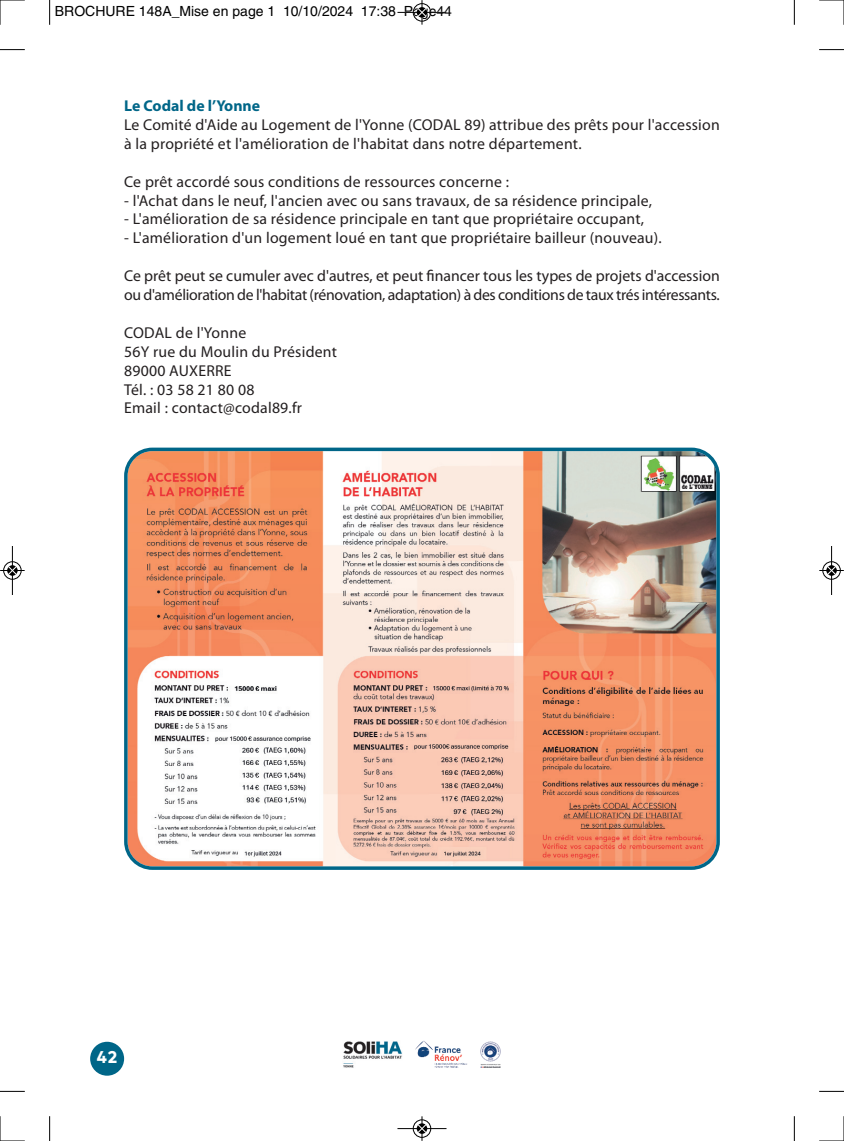
<style>
.page{position:relative;width:844px;height:1141px;background:#fff}
.page>*{position:absolute;margin:0;border:0;box-sizing:border-box;transform-origin:0 0}
.t1{font:700 17.5px "Typold";color:#fff}
.t2{font:15.75px/18.9px "Myriad Pro";letter-spacing:.015em;color:#231f20}
.t3{font:15.75px/18.9px "Myriad Pro";letter-spacing:-.02em;color:#231f20}
.t4{font:700 15.75px "Myriad Pro";color:#068}
.t5{font:14px "Helvetica";color:#000}
</style>
<div class="page">
<img style="left:415px;top:1040px;width:52px;height:28px">
<img style="left:480px;top:1041px;width:21px;height:27px">
<img style="left:343px;top:1041px;width:59px;height:27px">
<div style="left:90px;top:1042px;width:34px;height:34px;background:#068;border-radius:50%"></div>
<img style="left:124px;top:448px;width:595px;height:422px">
<svg style="left:49px;top:0;width:1px;height:25px"></svg>
<svg style="left:0;top:49px;width:25px;height:1px"></svg>
<svg style="left:793px;top:0;width:1px;height:25px"></svg>
<svg style="left:819px;top:49px;width:24px;height:1px"></svg>
<svg style="left:49px;top:1116px;width:1px;height:25px"></svg>
<svg style="left:0;top:1091px;width:25px;height:1px"></svg>
<svg style="left:793px;top:1116px;width:1px;height:25px"></svg>
<svg style="left:819px;top:1091px;width:24px;height:1px"></svg>
<svg style="left:0;top:0;width:25px;height:25px"></svg>
<svg style="left:819px;top:0;width:25px;height:25px"></svg>
<svg style="left:0;top:1116px;width:25px;height:25px"></svg>
<svg style="left:819px;top:1116px;width:25px;height:25px"></svg>
<div style="left:412px;top:3px;width:19px;height:19px;border:1px solid #fff;border-radius:50%"></div>
<hr style="left:397px;top:12px;width:49px;height:1px;background:#000">
<div style="left:413px;top:3px;width:18px;height:18px;border:1px solid #000;border-radius:50%"></div>
<svg style="left:417px;top:0;width:9px;height:25px"></svg>
<div style="left:412px;top:1119px;width:19px;height:19px;border:1px solid #fff;border-radius:50%"></div>
<hr style="left:397px;top:1128px;width:49px;height:1px;background:#000">
<div style="left:413px;top:1120px;width:18px;height:18px;border:1px solid #000;border-radius:50%"></div>
<svg style="left:417px;top:1116px;width:9px;height:25px"></svg>
<div style="left:3px;top:561px;width:19px;height:19px;border:1px solid #fff;border-radius:50%"></div>
<hr style="left:12px;top:546px;width:1px;height:49px;background:#000">
<div style="left:3px;top:562px;width:18px;height:17px;border:1px solid #000;border-radius:50%"></div>
<svg style="left:0;top:566px;width:25px;height:9px"></svg>
<div style="left:822px;top:561px;width:18px;height:19px;border:1px solid #fff;border-radius:50%"></div>
<hr style="left:831px;top:546px;width:1px;height:49px;background:#000">
<div style="left:822px;top:562px;width:18px;height:17px;border:1px solid #000;border-radius:50%"></div>
<svg style="left:819px;top:566px;width:24px;height:9px"></svg>
<p class="t5" style="left:55px;top:6px;width:398px">BROCHURE 148A_Mise en page 1 10/10/2024 17:38 Page44</p>
<p class="t4" style="left:124px;top:100px;width:138px">Le Codal de l’Yonne</p>
<p class="t2" style="left:124px;top:117px;width:597px">Le Comité d'Aide au Logement de l'Yonne (CODAL 89) attribue des prêts pour l'accession à la propriété et l'amélioration de l'habitat dans notre département.</p>
<p class="t2" style="left:124px;top:173px;width:386px">Ce prêt accordé sous conditions de ressources concerne :</p>
<p class="t2" style="left:124px;top:192px;width:529px">- l'Achat dans le neuf, l'ancien avec ou sans travaux, de sa résidence principale,</p>
<p class="t2" style="left:124px;top:211px;width:521px">- L'amélioration de sa résidence principale en tant que propriétaire occupant,</p>
<p class="t2" style="left:124px;top:230px;width:539px">- L'amélioration d'un logement loué en tant que propriétaire bailleur (nouveau).</p>
<p class="t3" style="left:124px;top:268px;width:597px">Ce prêt peut se cumuler avec d'autres, et peut financer tous les types de projets d'accession ou d'amélioration de l'habitat (rénovation, adaptation) à des conditions de taux trés intéressants.</p>
<p class="t2" style="left:124px;top:324px;width:214px">CODAL de l'Yonne<br>56Y rue du Moulin du Président<br>89000 AUXERRE<br>Tél. : 03 58 21 80 08<br>Email : contact@codal89.fr</p>
<p class="t1" style="left:97px;top:1050px;width:23px">42</p>
</div>
